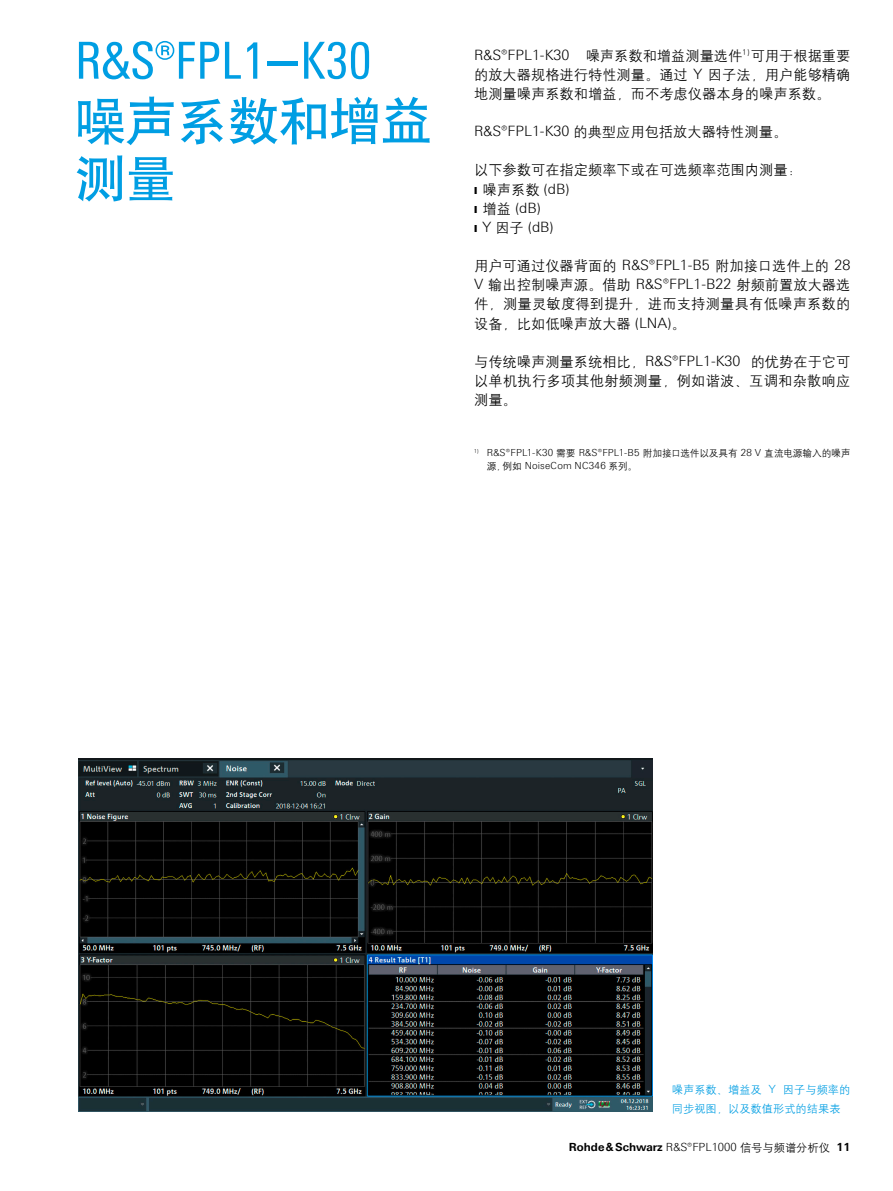
<style>
.page{position:relative;width:893px;height:1191px;background:#fff}
.page>*{position:absolute;margin:0;border:0;box-sizing:border-box;transform-origin:0 0}
.Seiten_Headline_34Pt{font:51px/57.4px "Linotype Univers 420 Cn";color:#009ee3}
.Haupttext{font:14.25px/19.2px "H Yg 2 gj";color:#000;text-align:justify}
.t1{font:300 14.25px "Linotype Univers 330";color:#000}
.t2{font:700 11.25px "Linotype Univers 630";color:#000}
.Bildunterschrift{font:11.25px/19.2px "H Yg 2 gj";color:#009ee3}
.Fussnote{font:300 9.75px/13.5px "Linotype Univers 330";letter-spacing:.02em;color:#000}
.s1{font-family:"H Yb 1 gj"}
.s2{font-family:"Linotype Univers 330";font-weight:300}
.s3{font-family:"H Yg 2 gj";font-weight:400}
</style>
<div class="page">
<img style="left:79px;top:758px;width:574px;height:353px">
<p class="Seiten_Headline_34Pt" style="left:75px;top:32px;width:358px">R&amp;S®FPL1<span class="s1">-</span>K30<span class="s1">噪声系数和增益测量</span></p>
<p class="Haupttext" style="left:474px;top:46px;width:378px"><span class="s2">R&amp;S®FPL1-K30</span> 噪声系数和增益测量选件<sup>1)</sup>可用于根据重要的放大器规格进行特性测量。通过 <span class="s2">Y</span> 因子法，用户能够精确地测量噪声系数和增益，而不考虑仪器本身的噪声系数。</p>
<p class="Haupttext" style="left:474px;top:122px;width:315px"><span class="s2">R&amp;S®FPL1-K30</span> 的典型应用包括放大器特性测量。</p>
<p class="Haupttext" style="left:474px;top:160px;width:329px">以下参数可在指定频率下或在可选频率范围内测量：</p>
<p class="t1" style="left:474px;top:180px;width:97px">❙ <span class="s3">噪声系数</span> (dB)</p>
<p class="t1" style="left:474px;top:199px;width:68px">❙ <span class="s3">增益</span> (dB)</p>
<p class="t1" style="left:474px;top:218px;width:81px">❙ Y <span class="s3">因子</span> (dB)</p>
<p class="Haupttext" style="left:474px;top:256px;width:378px">用户可通过仪器背面的 <span class="s2">R&amp;S®FPL1-B5</span> 附加接口选件上的 <span class="s2">28<br>V</span> 输出控制噪声源。借助 <span class="s2">R&amp;S®FPL1-B22</span> 射频前置放大器选件，测量灵敏度得到提升，进而支持测量具有低噪声系数的设备，比如低噪声放大器 <span class="s2">(LNA)</span>。</p>
<p class="Haupttext" style="left:474px;top:352px;width:378px">与传统噪声测量系统相比，<span class="s2">R&amp;S®FPL1-K30</span> 的优势在于它可以单机执行多项其他射频测量，例如谐波、互调和杂散响应测量。</p>
<p class="Fussnote" style="left:487px;top:445px;width:365px;text-indent:-13px"><sup>1)</sup> R&amp;S®FPL1-K30 <span class="s3">需要</span> R&amp;S®FPL1-B5 <span class="s3">附加接口选件以及具有</span> 28 V <span class="s3">直流电源输入的噪声源，例如</span> NoiseCom NC346 <span class="s3">系列。</span></p>
<p class="Bildunterschrift" style="left:672px;top:1080px;width:180px">噪声系数、增益及 <span class="s2">Y</span> 因子与频率的同步视图，以及数值形式的结果表</p>
<p class="t2" style="left:569px;top:1139px;width:283px">Rohde&amp;Schwarz <span class="s2">R&amp;S®FPL1000</span> <span class="s3">信号与频谱分析仪</span> 11</p>
</div>
